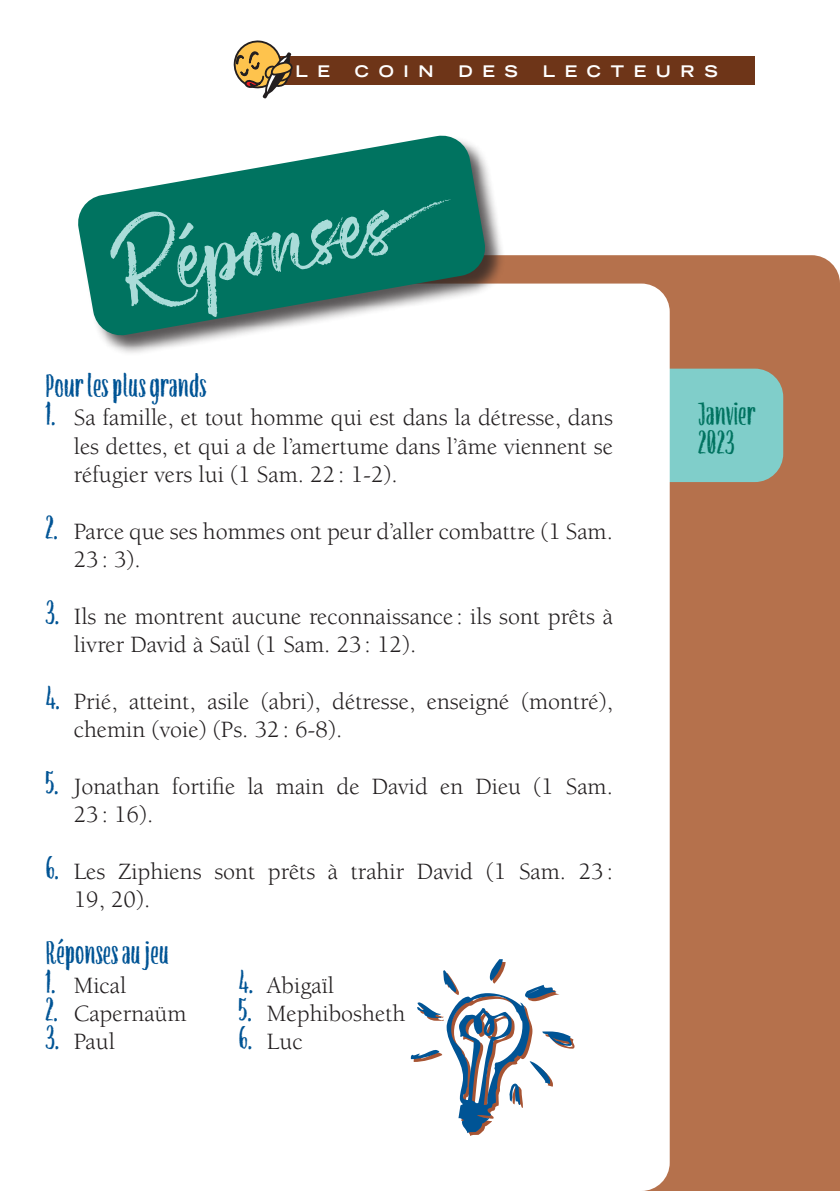
<style>
.page{position:relative;width:840px;height:1191px;background:#fff}
.page>*{position:absolute;margin:0;border:0;box-sizing:border-box;transform-origin:0 0}
.t1{font:288px "Linotype Caciocavallo";color:#005495}
.t2{font:96px "ATS Script";color:#aadcd9}
.T1_Texte{font:condensed 36px "ATS Cond";color:#005495}
.t3{font:condensed 36px/28.4px "ATS Cond";color:#007360}
.t4{font:24px/28.4px "Berkeley Pro";color:#231f20}
.t5{font:700 expanded 16px "Trade Gothic LT Std";letter-spacing:.6em;color:#fff}
.s1{font-family:"ATS Cond";font-stretch:condensed;font-size:36px;color:#005495}
</style>
<div class="page">
<div style="left:505px;top:255px;width:334px;height:936px;background:#b5714c"></div>
<div style="left:556px;top:369px;width:226px;height:113px;background:#80ceca;border-radius:28px"></div>
<svg style="left:505px;top:283px;width:164px;height:908px"></svg>
<div style="left:78px;top:135px;width:427px;height:221px;background:#231f20;opacity:.75"></div>
<svg style="left:78px;top:135px;width:409px;height:202px;fill:#007360"></svg>
<div style="left:258px;top:57px;width:496px;height:28px;background:#6e3518"></div>
<svg style="left:233px;top:40px;width:60px;height:59px"></svg>
<p class="t5" style="left:295px;top:61px;width:36px">L E</p>
<p class="t5" style="left:355px;top:61px;width:80px">COIN</p>
<p class="t5" style="left:458px;top:61px;width:61px">DES</p>
<p class="t5" style="left:542px;top:61px;width:176px">LECTEURS</p>
<h2 class="t2" style="left:105px;top:211px;width:343px;rotate:-10deg">Réponses</h2>
<p class="T1_Texte" style="left:45px;top:365px;width:162px">Pour les plus grands</p>
<p class="t4" style="left:74px;top:404px;width:540px;text-align:justify;text-indent:-28px"><span class="s1">1.</span> Sa famille, et tout homme qui est dans la détresse, dans les dettes, et qui a de l’amertume dans l’âme viennent se réfugier vers lui (1 Sam. 22: 1-2).</p>
<p class="t4" style="left:74px;top:517px;width:540px;text-indent:-28px"><span class="s1">2.</span> Parce que ses hommes ont peur d’aller combattre (1 Sam.<br>23: 3).</p>
<p class="t4" style="left:74px;top:602px;width:540px;text-indent:-28px"><span class="s1">3.</span> Ils ne montrent aucune reconnaissance : ils sont prêts à livrer David à Saül (1 Sam. 23: 12).</p>
<p class="t4" style="left:74px;top:687px;width:540px;text-indent:-28px"><span class="s1">4.</span> Prié, atteint, asile (abri), détresse, enseigné (montré), chemin (voie) (Ps. 32: 6-8).</p>
<p class="t4" style="left:74px;top:772px;width:540px;text-indent:-28px"><span class="s1">5.</span> Jonathan fortifie la main de David en Dieu (1 Sam.<br>23: 16).</p>
<p class="t4" style="left:74px;top:857px;width:540px;text-indent:-28px"><span class="s1">6.</span> Les Ziphiens sont prêts à trahir David (1 Sam. 23:<br>19, 20).</p>
<p class="T1_Texte" style="left:45px;top:932px;width:125px">Réponses au jeu</p>
<p class="t4" style="left:45px;top:971px;width:82px"><span class="s1">1.</span> Mical</p>
<p class="t4" style="left:45px;top:999px;width:143px"><span class="s1">2.</span> Capernaüm</p>
<p class="t4" style="left:45px;top:1027px;width:71px"><span class="s1">3.</span> Paul</p>
<h1 class="t1" style="left:414px;top:859px;width:173px">E</h1>
<p class="t4" style="left:238px;top:971px;width:97px"><span class="s1">4.</span> Abigaïl</p>
<p class="t4" style="left:238px;top:999px;width:168px"><span class="s1">5.</span> Mephibosheth</p>
<p class="t4" style="left:238px;top:1027px;width:65px"><span class="s1">6.</span> Luc</p>
<h3 class="t3" style="left:697px;top:399px;width:59px">Janvier<br>2023</h3>
</div>
